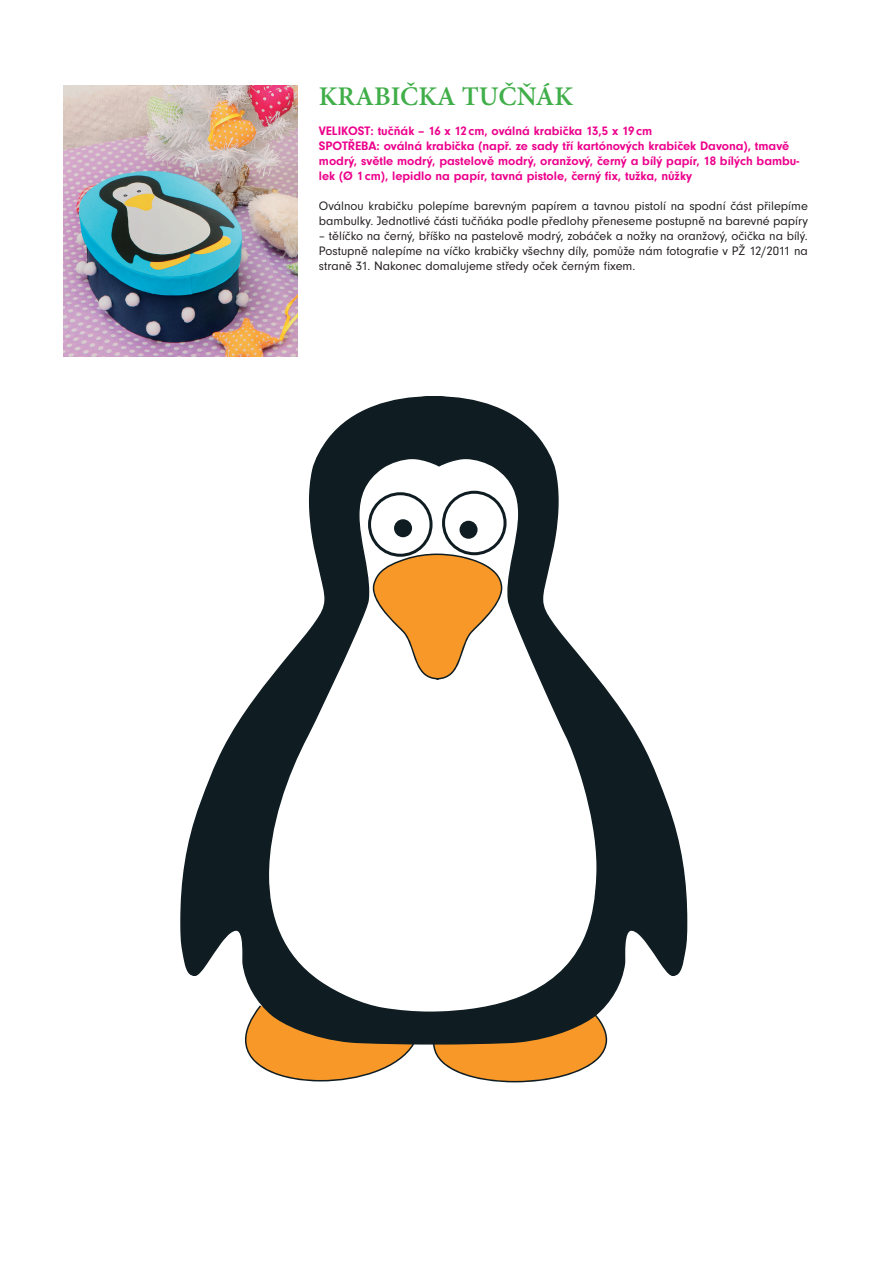
<style>
.page{position:relative;width:893px;height:1263px;background:#fff}
.page>*{position:absolute;margin:0;border:0;box-sizing:border-box;transform-origin:0 0}
.t1{font:600 27px "Minion Pro";color:#40ae49}
.t2{font:12.75px/15px "Neuzeit Grotesk TOT";color:#231f20}
.t3{font:700 12.75px/15px "Neuzeit Grotesk TOT";color:#ed028c}
</style>
<div class="page">
<img style="left:64px;top:85px;width:234px;height:271px">
<svg style="left:245px;top:1044px;width:169px;height:38px"></svg>
<svg style="left:430px;top:1044px;width:177px;height:38px"></svg>
<svg style="left:180px;top:396px;width:507px;height:648px"></svg>
<svg style="left:238px;top:457px;width:361px;height:556px;fill:#0f1d22"></svg>
<svg style="left:268px;top:458px;width:330px;height:555px"></svg>
<svg style="left:368px;top:491px;width:139px;height:188px"></svg>
<h1 class="t1" style="left:319px;top:80px;width:256px">KRABIČKA TUČŇÁK</h1>
<p class="t3" style="left:319px;top:123px;width:482px">VELIKOST: tučňák – 16 x 12 cm, oválná krabička 13,5 x 19 cm<br>SPOTŘEBA: oválná krabička (např. ze sady tří kartónových krabiček Davona), tmavě modrý, světle modrý, pastelově modrý, oranžový, černý a bílý papír, 18 bílých bambu&shy;lek (Ø 1 cm), lepidlo na papír, tavná pistole, černý fix, tužka, nůžky</p>
<p class="t2" style="left:319px;top:198px;width:491px">Oválnou krabičku polepíme barevným papírem a tavnou pistolí na spodní část přilepíme bambulky. Jednotlivé části tučňáka podle předlohy přeneseme postupně na barevné papíry</p>
<p class="t2" style="left:319px;top:228px;width:491px;text-align:justify">– tělíčko na černý, bříško na pastelově modrý, zobáček a nožky na oranžový, očička na bílý.<br>Postupně nalepíme na víčko krabičky všechny díly, pomůže nám fotografie v PŽ 12/2011 na straně 31. Nakonec domalujeme středy oček černým fixem.</p>
</div>
